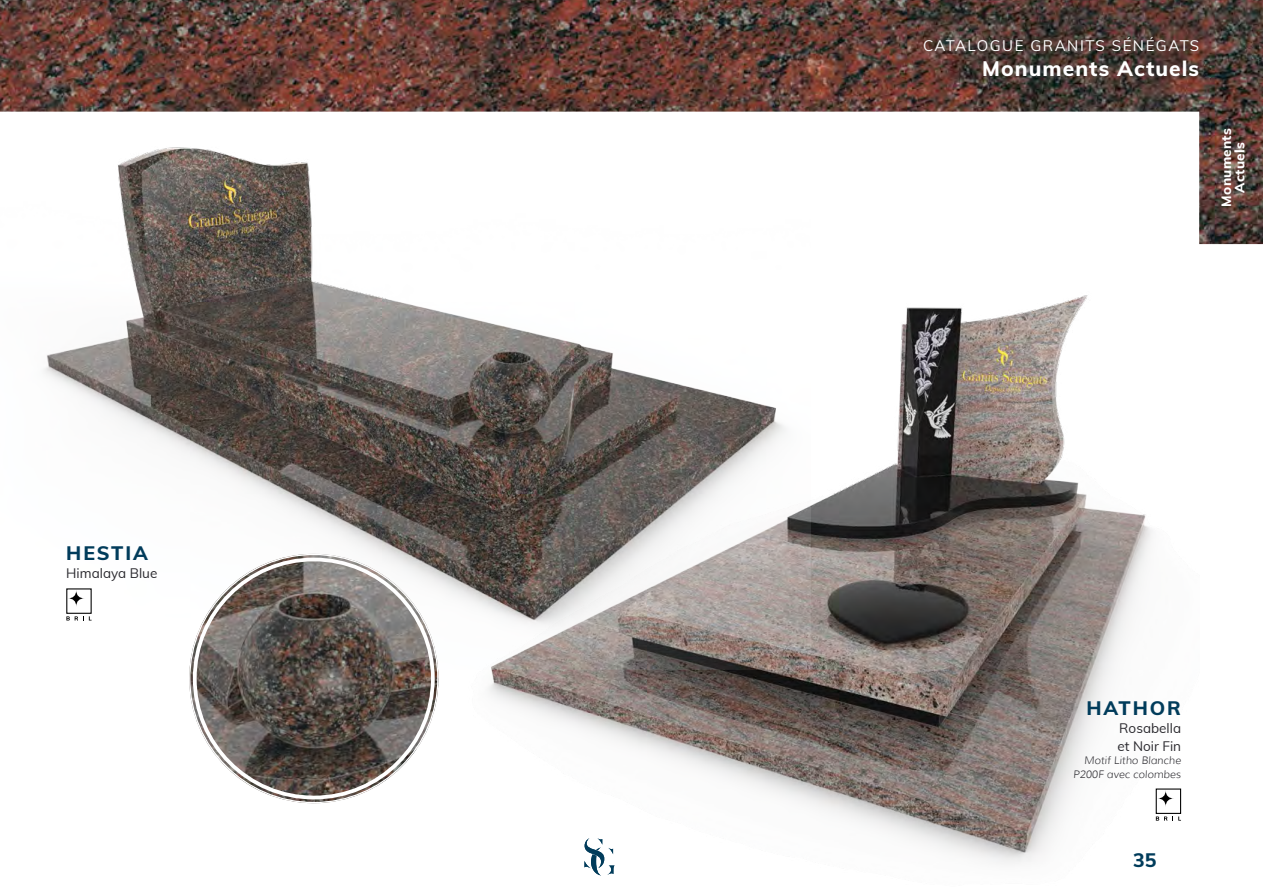
<style>
.page{position:relative;width:1263px;height:893px;background:#fff}
.page>*{position:absolute;margin:0;border:0;box-sizing:border-box;transform-origin:0 0}
.t1{font:800 21px "Muli";letter-spacing:.05em;color:#fff}
.t2{font:800 19.5px "Muli";letter-spacing:.1em;color:#013c5b}
.t3{font:15px "Muli";letter-spacing:.1em;color:#fff}
.t4{font:13.5px/18px "Muli";color:#2a292e}
.t5{font:800 13.5px/13.5px "Muli";letter-spacing:.02em;color:#fff;text-align:center}
.t6{font:italic 300 10.5px "Muli";color:#2a292e}
</style>
<div class="page">
<img style="left:488px;top:295px;width:694px;height:581px">
<img style="left:44px;top:244px;width:766px;height:426px">
<div style="left:67px;top:589px;width:24px;height:24px;background:#fff"></div>
<svg style="left:68px;top:590px;width:17px;height:17px"></svg>
<svg style="left:66px;top:616px;width:26px;height:4px"></svg>
<div style="left:1156px;top:789px;width:24px;height:24px;background:#fff"></div>
<div style="left:1156px;top:788px;width:25px;height:26px;border:1px solid #000"></div>
<svg style="left:1157px;top:790px;width:17px;height:17px"></svg>
<svg style="left:1156px;top:816px;width:25px;height:5px"></svg>
<img style="left:189px;top:554px;width:249px;height:249px;border-radius:125px">
<img style="left:0;top:0;width:1263px;height:244px">
<svg style="left:584px;top:838px;width:31px;height:37px"></svg>
<p class="t2" style="left:66px;top:538px;width:83px">HESTIA</p>
<p class="t4" style="left:66px;top:563px;width:93px">Himalaya Blue</p>
<h3 class="t3" style="left:923px;top:35px;width:278px">CATALOGUE GRANITS SÉNÉGATS</h3>
<h1 class="t1" style="left:982px;top:53px;width:218px">Monuments Actuels</h1>
<p class="t5" style="left:1219px;top:207px;width:80px;rotate:-90deg">Monuments<br>Actuels</p>
<p class="t2" style="left:1086px;top:694px;width:96px">HATHOR</p>
<p class="t4" style="left:1117px;top:718px;width:65px">Rosabella et Noir Fin</p>
<p class="t6" style="left:1084px;top:754px;width:99px">Motif Litho Blanche</p>
<p class="t6" style="left:1073px;top:768px;width:109px">P200F avec colombes</p>
<h2 class="t2" style="left:1133px;top:845px;width:25px">35</h2>
</div>
